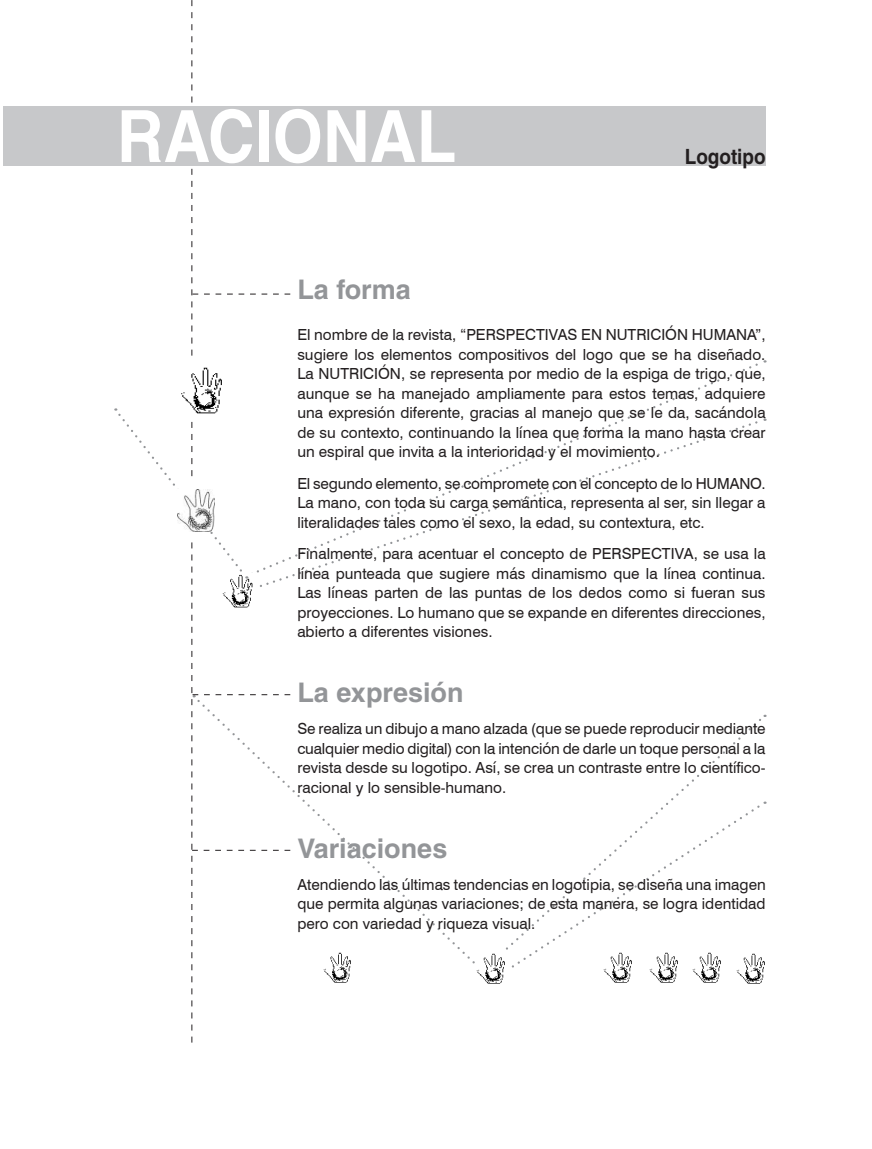
<style>
.page{position:relative;width:872px;height:1149px;background:#fff}
.page>*{position:absolute;margin:0;border:0;box-sizing:border-box;transform-origin:0 0}
.t1{font:700 72px "Helvetica";color:#fff;scale:.9 1}
.t2{font:700 27px "Helvetica";color:#939598}
.t3{font:700 21px "Helvetica";color:#231f20;scale:.9 1}
.t4{font:15.3px/19.5px "Swiss 721 BT";color:#231f20;text-align:justify}
</style>
<div class="page">
<svg style="left:511px;top:802px;width:254px;height:166px"></svg>
<svg style="left:290px;top:418px;width:474px;height:159px"></svg>
<img style="left:737px;top:951px;width:28px;height:33px">
<img style="left:692px;top:951px;width:34px;height:32px">
<img style="left:649px;top:951px;width:34px;height:32px">
<img style="left:603px;top:951px;width:34px;height:32px">
<img style="left:323px;top:952px;width:28px;height:31px">
<img style="left:476px;top:953px;width:29px;height:31px">
<div style="left:4px;top:106px;width:762px;height:60px;background:#c7c8ca"></div>
<svg style="left:115px;top:0;width:175px;height:1042px"></svg>
<img style="left:178px;top:489px;width:37px;height:43px">
<h1 class="t1" style="left:117px;top:93px;width:379px">raCIONAL</h1>
<h3 class="t3" style="left:685px;top:143px;width:91px">Logotipo</h3>
<h2 class="t2" style="left:297px;top:273px;width:115px">La forma</h2>
<p class="t4" style="left:297px;top:324px;width:470px">El nombre de la revista, “PERSPECTIVAS EN NUTRICIÓN HUMANA”, sugiere los elementos compositivos del logo que se ha diseñado.<br>La NUTRICIÓN, se representa por medio de la espiga de trigo, que, aunque se ha manejado ampliamente para estos temas, adquiere una expresión diferente, gracias al manejo que se le da, sacándola de su contexto, continuando la línea que forma la mano hasta crear un espiral que invita a la interioridad y el movimiento.</p>
<p class="t4" style="left:297px;top:473px;width:470px">El segundo elemento, se compromete con el concepto de lo HUMANO.<br>La mano, con toda su carga semántica, representa al ser, sin llegar a literalidades tales como el sexo, la edad, su contextura, etc.</p>
<p class="t4" style="left:297px;top:543px;width:470px">Finalmente, para acentuar el concepto de PERSPECTIVA, se usa la línea punteada que sugiere más dinamismo que la línea continua.<br>Las líneas parten de las puntas de los dedos como si fueran sus proyecciones. Lo humano que se expande en diferentes direcciones, abierto a diferentes visiones.</p>
<h2 class="t2" style="left:297px;top:675px;width:168px">La expresión</h2>
<p class="t4" style="left:297px;top:718px;width:470px">Se realiza un dibujo a mano alzada (que se puede reproducir mediante cualquier medio digital) con la intención de darle un toque personal a la revista desde su logotipo. Así, se crea un contraste entre lo científico&shy;racional y lo sensible-humano.</p>
<h2 class="t2" style="left:297px;top:831px;width:151px">Variaciones</h2>
<p class="t4" style="left:297px;top:873px;width:470px">Atendiendo las últimas tendencias en logotipia, se diseña una imagen que permita algunas variaciones; de esta manera, se logra identidad pero con variedad y riqueza visual.</p>
</div>
